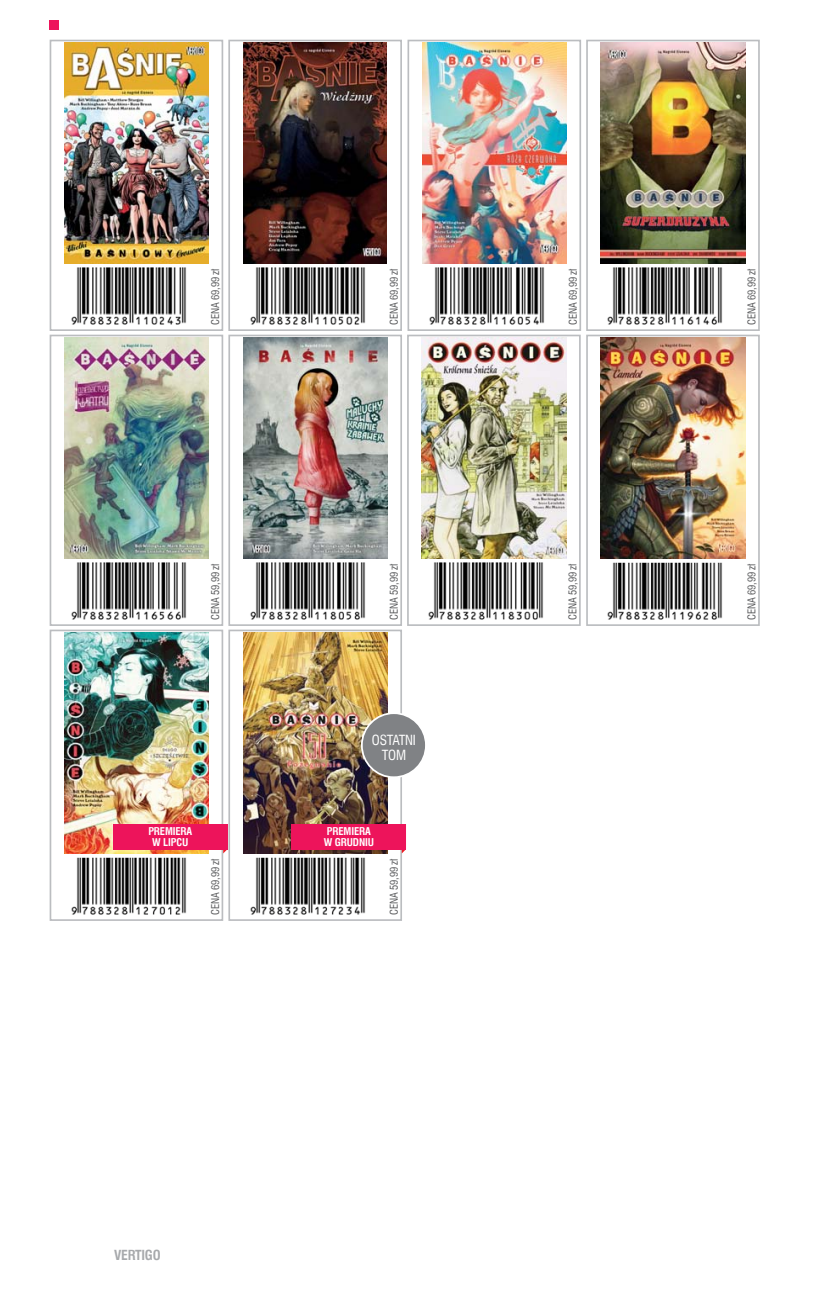
<style>
.page{position:relative;width:819px;height:1290px;background:#fff}
.page>*{position:absolute;margin:0;border:0;box-sizing:border-box;transform-origin:0 0}
.t1{font:13.65px/14.9px "Swis 721 Cn EU";letter-spacing:-.01em;color:#fff;text-align:center}
.t2{font:700 13.65px "Swis 721 Cn EU";letter-spacing:-.02em;color:#a7a9ac}
.t3{font:10.5px "Swis 721 Cn EU";letter-spacing:-.01em;color:#58595b}
.t4{font:700 10.5px/10.5px "Swis 721 Cn EU";letter-spacing:-.01em;color:#fff;text-align:center}
</style>
<div class="page">
<div style="left:49px;top:20px;width:10px;height:10px;background:#ed145b"></div>
<div style="left:228px;top:40px;width:174px;height:291px;border:2px solid #bbbdc0"></div>
<div style="left:50px;top:40px;width:173px;height:291px;border:2px solid #bbbdc0"></div>
<div style="left:407px;top:40px;width:174px;height:291px;border:2px solid #bbbdc0"></div>
<img style="left:243px;top:43px;width:144px;height:220px">
<img style="left:250px;top:267px;width:116px;height:58px">
<img style="left:64px;top:43px;width:144px;height:220px">
<img style="left:71px;top:267px;width:116px;height:58px">
<img style="left:422px;top:43px;width:144px;height:220px">
<img style="left:429px;top:267px;width:116px;height:58px">
<div style="left:586px;top:40px;width:173px;height:291px;border:2px solid #bbbdc0"></div>
<div style="left:50px;top:335px;width:173px;height:291px;border:2px solid #bbbdc0"></div>
<div style="left:228px;top:335px;width:174px;height:291px;border:2px solid #bbbdc0"></div>
<div style="left:407px;top:335px;width:173px;height:291px;border:2px solid #bbbdc0"></div>
<div style="left:586px;top:335px;width:173px;height:291px;border:2px solid #bbbdc0"></div>
<div style="left:50px;top:630px;width:173px;height:291px;border:2px solid #bbbdc0"></div>
<div style="left:228px;top:630px;width:174px;height:291px;border:2px solid #bbbdc0"></div>
<img style="left:600px;top:43px;width:145px;height:220px">
<img style="left:607px;top:267px;width:116px;height:58px">
<img style="left:71px;top:562px;width:116px;height:58px">
<img style="left:250px;top:562px;width:116px;height:58px">
<img style="left:428px;top:562px;width:116px;height:58px">
<img style="left:607px;top:562px;width:116px;height:58px">
<img style="left:71px;top:857px;width:116px;height:58px">
<img style="left:250px;top:857px;width:116px;height:58px">
<img style="left:64px;top:338px;width:145px;height:220px">
<img style="left:243px;top:338px;width:144px;height:220px">
<img style="left:421px;top:338px;width:145px;height:220px">
<img style="left:600px;top:338px;width:145px;height:220px">
<img style="left:64px;top:633px;width:145px;height:220px">
<img style="left:243px;top:633px;width:144px;height:220px">
<div style="left:292px;top:824px;width:114px;height:25px;background:#ed145b"></div>
<svg style="left:223px;top:849px;width:4px;height:4px"></svg>
<div style="left:113px;top:824px;width:114px;height:25px;background:#ed145b"></div>
<div style="left:362px;top:713px;width:64px;height:64px;background:#808285;border-radius:50%"></div>
<div style="left:361px;top:712px;width:66px;height:66px;border:2px solid #fff;border-radius:50%"></div>
<p class="t3" style="left:209px;top:325px;width:58px;rotate:-90deg">CENA 69,99 zł</p>
<p class="t3" style="left:566px;top:325px;width:58px;rotate:-90deg">CENA 69,99 zł</p>
<p class="t3" style="left:745px;top:325px;width:58px;rotate:-90deg">CENA 69,99 zł</p>
<p class="t3" style="left:387px;top:325px;width:58px;rotate:-90deg">CENA 69,99 zł</p>
<p class="t3" style="left:209px;top:620px;width:58px;rotate:-90deg">CENA 59,99 zł</p>
<p class="t3" style="left:388px;top:620px;width:58px;rotate:-90deg">CENA 59,99 zł</p>
<p class="t3" style="left:566px;top:620px;width:58px;rotate:-90deg">CENA 59,99 zł</p>
<p class="t3" style="left:745px;top:620px;width:58px;rotate:-90deg">CENA 69,99 zł</p>
<p class="t1" style="left:372px;top:732px;width:46px">OSTATNI<br>TOM</p>
<p class="t4" style="left:148px;top:826px;width:45px">PREMIERA<br>W LIPCU</p>
<p class="t4" style="left:324px;top:826px;width:52px">PREMIERA<br>W GRUDNIU</p>
<p class="t3" style="left:209px;top:915px;width:58px;rotate:-90deg">CENA 69,99 zł</p>
<p class="t3" style="left:388px;top:915px;width:58px;rotate:-90deg">CENA 59,99 zł</p>
<p class="t2" style="left:114px;top:1246px;width:48px">VERTIGO</p>
</div>
